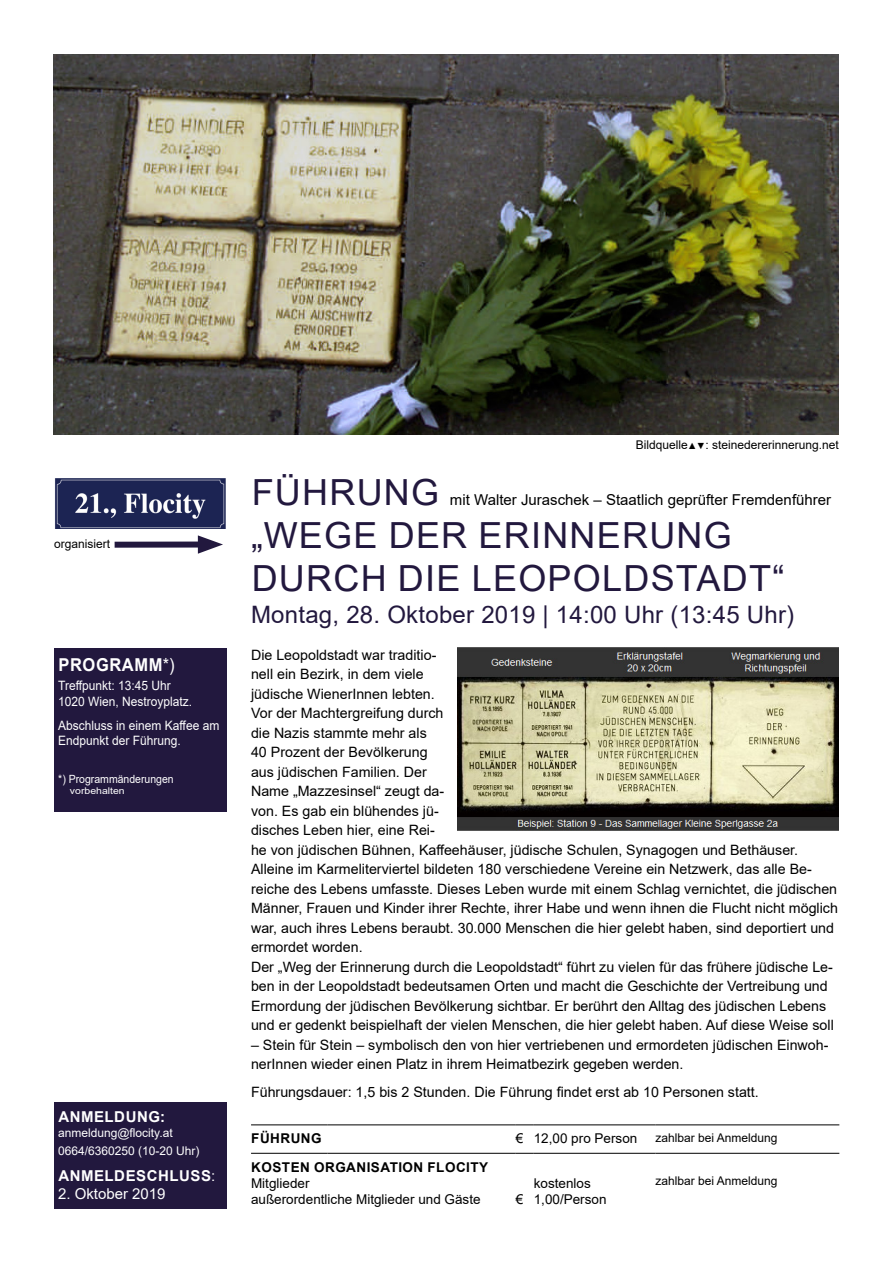
<style>
.page{position:relative;width:893px;height:1263px;background:#fff}
.page>*{position:absolute;margin:0;border:0;box-sizing:border-box;transform-origin:0 0}
.t1{font:36px/43.2px "Arial";letter-spacing:.035em;color:#22183e}
.t2{font:24px "Arial";letter-spacing:.01em;color:#22183e}
.t3{font:700 17.7px "Arial";letter-spacing:.035em;color:#fff;scale:.93 1}
.t4{font:15px "Arial";color:#000}
.t5{font:700 15px "Arial";letter-spacing:.035em;color:#fff}
.t6{font:15px "Arial";color:#fff}
.Fließtext{font:14.25px/19.5px "Arial";color:#000}
.t7{font:13.5px/16.2px "Arial";color:#000}
.t8{font:700 13.5px "Arial";letter-spacing:.035em;color:#000}
.t9{font:12.9px/15.5px "Arial";color:#fff;scale:.93 1}
.t10{font:12px "Arial";color:#000}
.t11{font:12px/18px "Arial";color:#fff}
.t12{font:11.25px "Arial";color:#fff;scale:.93 1}
.t13{font:9.3px "Arial";color:#fff;scale:1.13 1}
.s1{font-weight:400}
.s2{font-size:9px}
.s3{font-weight:700}
</style>
<div class="page">
<hr style="left:251px;top:1124px;width:77px;height:1px;background:#000">
<hr style="left:328px;top:1124px;width:188px;height:1px;background:#000">
<svg style="left:516px;top:1124px;width:18px;height:1px"></svg>
<hr style="left:534px;top:1124px;width:121px;height:1px;background:#000">
<hr style="left:655px;top:1124px;width:184px;height:1px;background:#000">
<hr style="left:251px;top:1153px;width:77px;height:1px;background:#000">
<hr style="left:328px;top:1153px;width:188px;height:1px;background:#000">
<svg style="left:516px;top:1153px;width:18px;height:1px"></svg>
<hr style="left:534px;top:1153px;width:121px;height:1px;background:#000">
<hr style="left:655px;top:1153px;width:184px;height:1px;background:#000">
<div style="left:54px;top:1103px;width:172px;height:106px;background:#22183e"></div>
<div style="left:115px;top:541px;width:93px;height:7px;background:#22183e"></div>
<svg style="left:198px;top:535px;width:25px;height:19px"></svg>
<img style="left:55px;top:478px;width:171px;height:51px">
<div style="left:54px;top:648px;width:173px;height:164px;background:#22183e"></div>
<img style="left:458px;top:647px;width:381px;height:183px">
<img style="left:54px;top:54px;width:784px;height:380px">
<p class="t10" style="left:54px;top:535px;width:58px">organisiert</p>
<p class="t3" style="left:59px;top:652px;width:126px">PROGRAMM<span class="s1">*)</span></p>
<p class="t9" style="left:58px;top:678px;width:146px">Treffpunkt: 13:45 Uhr<br>1020 Wien, Nestroyplatz.</p>
<p class="t9" style="left:58px;top:717px;width:175px">Abschluss in einem Kaffee am<br>Endpunkt der Führung.</p>
<p class="t12" style="left:58px;top:771px;width:126px">*) Programmänderungen</p>
<p class="t13" style="left:70px;top:784px;width:50px">vorbehalten</p>
<p class="t5" style="left:58px;top:1106px;width:108px">ANMELDUNG:</p>
<p class="t11" style="left:58px;top:1123px;width:143px">anmeldung@flocity.at<br>0664/6360250 (10-20 Uhr)</p>
<p class="t5" style="left:58px;top:1165px;width:159px">ANMELDESCHLUSS<span class="s1">:</span></p>
<p class="t6" style="left:58px;top:1183px;width:109px">2. Oktober 2019</p>
<p class="t10" style="left:636px;top:436px;width:205px">Bildquelle<span class="s2">▲▼</span>: steinedererinnerung.net</p>
<p class="t1" style="left:252px;top:470px;width:189px">FÜHRUNG</p>
<p class="t4" style="left:450px;top:489px;width:383px">mit Walter Juraschek – Staatlich geprüfter Fremdenführer</p>
<p class="t1" style="left:251px;top:513px;width:535px">„WEGE DER ERINNERUNG<br>DURCH DIE LEOPOLDSTADT“</p>
<p class="t2" style="left:251px;top:598px;width:545px">Montag, 28. Oktober 2019 | 14:00 Uhr (13:45 Uhr)</p>
<p class="Fließtext" style="left:251px;top:645px;width:588px">Die Leopoldstadt war traditio-<br>nell ein Bezirk, in dem viele<br>jüdische WienerInnen lebten.<br>Vor der Machtergreifung durch<br>die Nazis stammte mehr als<br>40 Prozent der Bevölkerung<br>aus jüdischen Familien. Der<br>Name „Mazzesinsel“ zeugt da-<br>von. Es gab ein blühendes jü-<br>disches Leben hier, eine Rei-<br>he von jüdischen Bühnen, Kaffeehäuser, jüdische Schulen, Synagogen und Bethäuser.<br>Alleine im Karmeliterviertel bildeten 180 verschiedene Vereine ein Netzwerk, das alle Be&shy;reiche des Lebens umfasste. Dieses Leben wurde mit einem Schlag vernichtet, die jüdischen Männer, Frauen und Kinder ihrer Rechte, ihrer Habe und wenn ihnen die Flucht nicht möglich war, auch ihres Lebens beraubt. 30.000 Menschen die hier gelebt haben, sind deportiert und ermordet worden.</p>
<p class="Fließtext" style="left:251px;top:957px;width:584px">Der „Weg der Erinnerung durch die Leopoldstadt“ führt zu vielen für das frühere jüdische Le&shy;ben in der Leopoldstadt bedeutsamen Orten und macht die Geschichte der Vertreibung und Ermordung der jüdischen Bevölkerung sichtbar. Er berührt den Alltag des jüdischen Lebens und er gedenkt beispielhaft der vielen Menschen, die hier gelebt haben. Auf diese Weise soll</p>
<p class="Fließtext" style="left:251px;top:1035px;width:579px">– Stein für Stein – symbolisch den von hier vertriebenen und ermordeten jüdischen Einwoh&shy;nerInnen wieder einen Platz in ihrem Heimatbezirk gegeben werden.</p>
<p class="Fließtext" style="left:251px;top:1082px;width:509px">Führungsdauer: 1,5 bis 2 Stunden. Die Führung findet erst ab 10 Personen statt.</p>
<p class="t8" style="left:251px;top:1129px;width:72px">FÜHRUNG</p>
<p class="t7" style="left:516px;top:1130px;width:9px">€</p>
<p class="t7" style="left:534px;top:1130px;width:105px">12,00 pro Person</p>
<p class="t10" style="left:655px;top:1130px;width:124px">zahlbar bei Anmeldung</p>
<p class="t7" style="left:251px;top:1159px;width:239px"><span class="s3">KOSTEN ORGANISATION FLOCITY<br></span>Mitglieder<br>außerordentliche Mitglieder und Gäste</p>
<p class="t7" style="left:534px;top:1175px;width:74px">kostenlos<br>1,00/Person</p>
<p class="t10" style="left:655px;top:1172px;width:124px">zahlbar bei Anmeldung</p>
<p class="t7" style="left:516px;top:1191px;width:9px">€</p>
</div>
